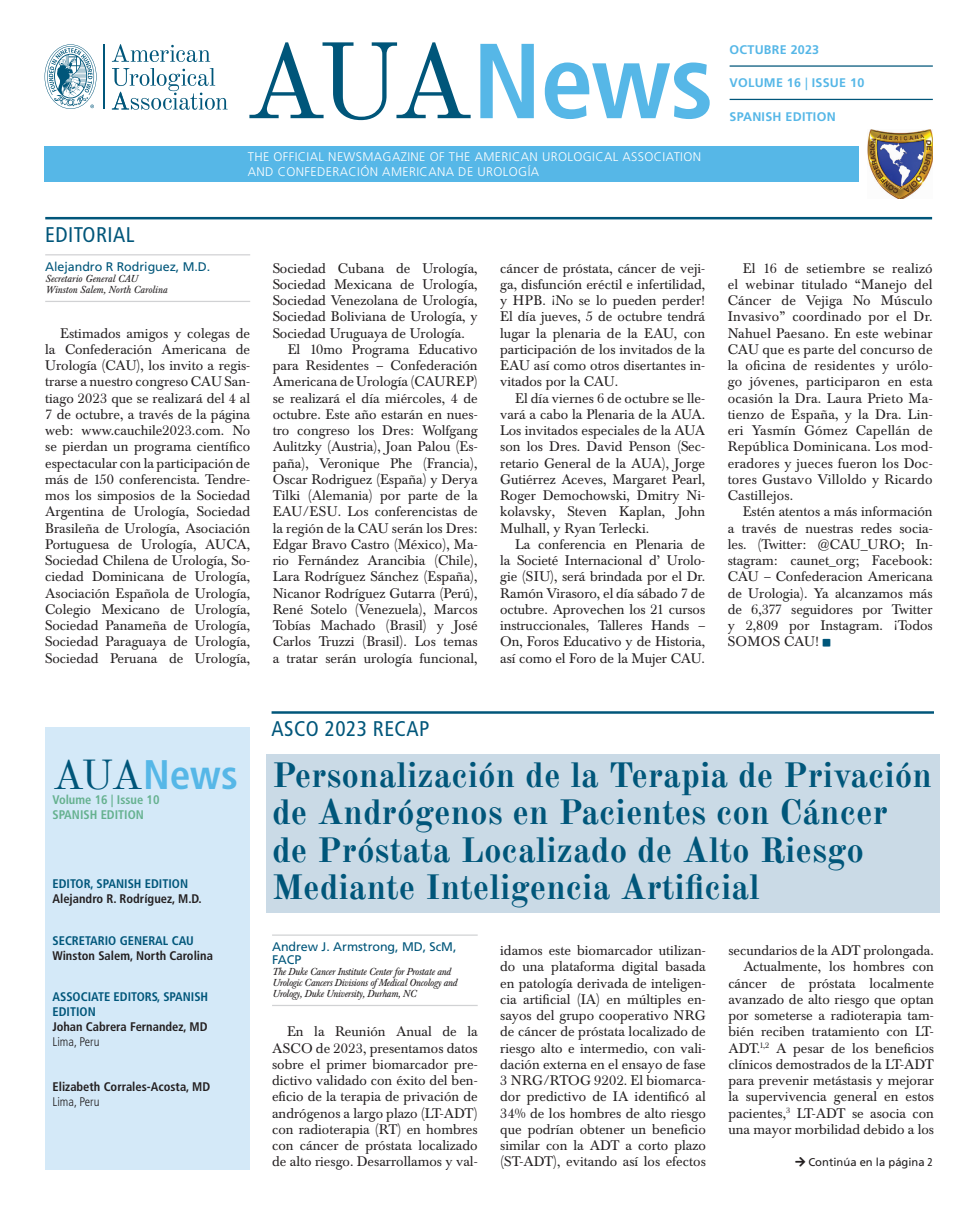
<style>
.page{position:relative;width:979px;height:1215px;background:#fff}
.page>*{position:absolute;margin:0;border:0;box-sizing:border-box;transform-origin:0 0}
.t1{font:700 condensed 106.5px "Frutiger LT Pro";color:#56b7e7}
.t2{font:700 condensed 41.38px "Frutiger LT Pro";color:#56b7e7}
.Headline_Blue_Backgr{font:700 35px/37.5px "Old Standard TT";color:#00567a}
.Columns_Head{font:condensed 21.25px "Frutiger LT Pro";letter-spacing:.02em;color:#00567a}
.Paragraph{font:13.75px/16.2px "Baskerville BE";color:#231f20;text-align:justify}
.EditorNames{font:700 condensed 12.5px "Frutiger LT Pro";color:#231f20}
.t3{font:300 12.5px "Frutiger LT Pro";letter-spacing:.03em;color:#fff}
.Editorhead{font:700 condensed 12.5px/15px "Frutiger LT Pro";color:#00567a}
.NAme{font:12.5px/12.5px "Frutiger LT Pro";letter-spacing:-.005em;color:#00567a}
.t4{font:700 12.5px "Frutiger LT Pro";letter-spacing:.02em;color:#56b7e7}
.t5{font:700 condensed 12.5px "Frutiger LT Pro";color:#65b18f}
.EditorNames-2{font:300 condensed 12.5px "Frutiger LT Pro";color:#231f20}
.Continued_on{font:11.25px "Frutiger LT Pro";color:#231f20}
.Affiliation{font:italic 10px/11.2px "Baskerville BE";letter-spacing:-.03em;color:#231f20}
.Affiliation-2{font:italic 10px/11.2px "Baskerville BE";letter-spacing:-.005em;color:#231f20}
.s1{font-family:"Old Standard TT";font-weight:400;font-stretch:normal;color:#00567a}
.s2{font-weight:400}
.s3{font-stretch:condensed}
</style>
<div class="page">
<hr style="left:729px;top:65px;width:204px;height:2px;background:#00567a">
<div style="left:44px;top:146px;width:889px;height:36px;background:#56b7e7"></div>
<hr style="left:729px;top:99px;width:204px;height:1px;background:#00567a">
<svg style="left:112px;top:44px;width:98px;height:18px"></svg>
<hr style="left:103px;top:44px;width:1px;height:65px;background:#00567a">
<svg style="left:112px;top:68px;width:116px;height:42px"></svg>
<svg style="left:45px;top:44px;width:52px;height:65px"></svg>
<div style="left:859px;top:129px;width:74px;height:70px;background:#fff"></div>
<img style="left:867px;top:129px;width:66px;height:70px">
<hr style="left:45px;top:254px;width:205px;height:1px;background:#d1d2d4">
<hr style="left:45px;top:301px;width:205px;height:1px;background:#d1d2d4">
<hr style="left:45px;top:217px;width:887px;height:2px;background:#00567a">
<div style="left:45px;top:728px;width:205px;height:442px;background:#d4e9f8"></div>
<div style="left:266px;top:754px;width:673px;height:159px;background:#cadae6"></div>
<hr style="left:272px;top:934px;width:206px;height:2px;background:#d1d2d4">
<hr style="left:272px;top:1005px;width:206px;height:1px;background:#d1d2d4">
<hr style="left:271px;top:711px;width:663px;height:3px;background:#00567a">
<p class="t1" style="left:244px;top:18px;width:470px"><span class="s1">AUA</span>News</p>
<p class="t3" style="left:248px;top:149px;width:455px">THE OFFICIAL NEWSMAGAZINE OF THE AMERICAN UROLOGICAL ASSOCIATION</p>
<p class="t3" style="left:248px;top:164px;width:293px">AND CONFEDERACIÓN AMERICANA DE UROLOGÍA</p>
<p class="t4" style="left:729px;top:42px;width:91px">OCTUBRE 2023</p>
<p class="t4" style="left:729px;top:76px;width:136px">VOLUME 16 <span class="s2">|</span> ISSUE 10</p>
<p class="t4" style="left:729px;top:109px;width:108px">SPANISH EDITION</p>
<p class="Columns_Head" style="left:45px;top:222px;width:91px">EDITORIAL</p>
<p class="NAme" style="left:45px;top:260px;width:167px">Alejandro R Rodriguez, M.D.</p>
<p class="Affiliation-2" style="left:45px;top:273px;width:123px">Secretario General CAU<br>Winston Salem, North Carolina</p>
<p class="Paragraph" style="left:45px;top:325px;width:206px;text-indent:15px">Estimados amigos y colegas de la Confederación Americana de Urología (CAU), los invito a regis&shy;trarse a nuestro congreso CAU San&shy;tiago 2023 que se realizará del 4 al 7 de octubre, a través de la página web: www.cauchile2023.com. No se pierdan un programa científico espectacular con la participación de más de 150 conferencista. Tendre&shy;mos los simposios de la Sociedad Argentina de Urología, Sociedad Brasileña de Urología, Asociación Portuguesa de Urología, AUCA, Sociedad Chilena de Urología, So&shy;ciedad Dominicana de Urología, Asociación Española de Urología, Colegio Mexicano de Urología, Sociedad Panameña de Urología, Sociedad Paraguaya de Urología, Sociedad Peruana de Urología,</p>
<p class="Paragraph" style="left:273px;top:260px;width:206px">Sociedad Cubana de Urología, Sociedad Mexicana de Urología, Sociedad Venezolana de Urología, Sociedad Boliviana de Urología, y Sociedad Uruguaya de Urología.</p>
<p class="Paragraph" style="left:273px;top:341px;width:206px;text-indent:15px">El 10mo Programa Educativo para Residentes – Confederación Americana de Urología (CAUREP) se realizará el día miércoles, 4 de octubre. Este año estarán en nues&shy;tro congreso los Dres: Wolfgang Aulitzky (Austria), Joan Palou (Es&shy;paña), Veronique Phe (Francia), Oscar Rodriguez (España) y Derya Tilki (Alemania) por parte de la EAU/ESU. Los conferencistas de la región de la CAU serán los Dres:<br>Edgar Bravo Castro (México), Ma&shy;rio Fernández Arancibia (Chile), Lara Rodríguez Sánchez (España), Nicanor Rodríguez Gutarra (Perú), René Sotelo (Venezuela), Marcos Tobías Machado (Brasil) y José Carlos Truzzi (Brasil). Los temas a tratar serán urología funcional,</p>
<p class="Paragraph" style="left:500px;top:260px;width:206px">cáncer de próstata, cáncer de veji&shy;ga, disfunción eréctil e infertilidad, y HPB. ¡No se lo pueden perder!<br>El día jueves, 5 de octubre tendrá lugar la plenaria de la EAU, con participación de los invitados de la EAU así como otros disertantes in&shy;vitados por la CAU.</p>
<p class="Paragraph" style="left:500px;top:390px;width:206px;text-indent:15px">El día viernes 6 de octubre se lle&shy;vará a cabo la Plenaria de la AUA.<br>Los invitados especiales de la AUA son los Dres. David Penson (Sec&shy;retario General de la AUA), Jorge Gutiérrez Aceves, Margaret Pearl, Roger Demochowski, Dmitry Ni&shy;kolavsky, Steven Kaplan, John Mulhall, y Ryan Terlecki.</p>
<p class="Paragraph" style="left:500px;top:536px;width:206px;text-indent:15px">La conferencia en Plenaria de la Societé Internacional d’ Urolo&shy;gie (SIU), será brindada por el Dr.<br>Ramón Virasoro, el día sábado 7 de octubre. Aprovechen los 21 cursos instruccionales, Talleres Hands – On, Foros Educativo y de Historia, así como el Foro de la Mujer CAU.</p>
<p class="Paragraph" style="left:728px;top:260px;width:206px;text-indent:15px">El 16 de setiembre se realizó el webinar titulado “Manejo del Cáncer de Vejiga No Músculo Invasivo” coordinado por el Dr.<br>Nahuel Paesano. En este webinar CAU que es parte del concurso de la oficina de residentes y urólo&shy;go jóvenes, participaron en esta ocasión la Dra. Laura Prieto Ma&shy;tienzo de España, y la Dra. Lin&shy;eri Yasmín Gómez Capellán de República Dominicana. Los mod&shy;eradores y jueces fueron los Doc&shy;tores Gustavo Villoldo y Ricardo Castillejos.</p>
<p class="Paragraph" style="left:728px;top:504px;width:206px;text-indent:15px">Estén atentos a más información a través de nuestras redes socia&shy;les. (Twitter: @CAU_URO; In&shy;stagram: caunet_org; Facebook:<br>CAU – Confederacion Americana de Urologia). Ya alcanzamos más de 6,377 seguidores por Twitter y 2,809 por Instagram. ¡Todos SOMOS CAU!</p>
<p class="Columns_Head" style="left:271px;top:717px;width:159px">ASCO 2023 RECAP</p>
<p class="t2" style="left:52px;top:750px;width:187px"><span class="s1">AUA</span>News</p>
<p class="t5" style="left:52px;top:792px;width:109px">Volume 16 | Issue 10</p>
<p class="t5" style="left:52px;top:807px;width:93px">SPANISH EDITION</p>
<p class="Editorhead" style="left:52px;top:877px;width:137px">EDITOR, SPANISH EDITION</p>
<p class="EditorNames" style="left:52px;top:892px;width:151px">Alejandro R. Rodríguez, M.D.</p>
<p class="Editorhead" style="left:52px;top:933px;width:143px">SECRETARIO GENERAL CAU</p>
<p class="EditorNames" style="left:52px;top:948px;width:162px">Winston Salem, North Carolina</p>
<p class="Editorhead" style="left:52px;top:989px;width:157px">ASSOCIATE EDITORS, SPANISH<br>EDITION</p>
<p class="EditorNames" style="left:52px;top:1019px;width:157px">Johan Cabrera Fernandez, MD</p>
<p class="EditorNames-2" style="left:52px;top:1034px;width:48px">Lima, Peru</p>
<p class="EditorNames" style="left:52px;top:1079px;width:159px">Elizabeth Corrales-Acosta, MD</p>
<p class="EditorNames-2" style="left:52px;top:1094px;width:48px">Lima, Peru</p>
<p class="Headline_Blue_Backgr" style="left:272px;top:753px;width:661px">Personalización de la Terapia de Privación de Andrógenos en Pacientes con Cáncer<br>de Próstata Localizado de Alto Riesgo Mediante Inteligencia Artificial</p>
<p class="NAme" style="left:272px;top:941px;width:186px">Andrew J. Armstrong, MD, ScM,<br>FACP</p>
<p class="Affiliation" style="left:272px;top:966px;width:186px">The Duke Cancer Institute Center for Prostate and<br>Urologic Cancers Divisions of Medical Oncology and<br>Urology, Duke University, Durham, NC</p>
<p class="Paragraph" style="left:272px;top:1024px;width:207px;text-indent:15px">En la Reunión Anual de la ASCO de 2023, presentamos datos sobre el primer biomarcador pre&shy;dictivo validado con éxito del ben&shy;eficio de la terapia de privación de andrógenos a largo plazo (LT-ADT) con radioterapia (RT) en hombres con cáncer de próstata localizado de alto riesgo. Desarrollamos y val-</p>
<p class="Paragraph" style="left:500px;top:943px;width:207px">idamos este biomarcador utilizan&shy;do una plataforma digital basada en patología derivada de inteligen&shy;cia artificial (IA) en múltiples en&shy;sayos del grupo cooperativo NRG de cáncer de próstata localizado de riesgo alto e intermedio, con vali&shy;dación externa en el ensayo de fase 3 NRG/RTOG 9202. El biomarca&shy;dor predictivo de IA identificó al 34% de los hombres de alto riesgo que podrían obtener un beneficio similar con la ADT a corto plazo (ST-ADT), evitando así los efectos</p>
<p class="Paragraph" style="left:728px;top:943px;width:207px">secundarios de la ADT prolongada.</p>
<p class="Paragraph" style="left:728px;top:959px;width:207px;text-indent:15px">Actualmente, los hombres con cáncer de próstata localmente avanzado de alto riesgo que optan por someterse a radioterapia tam&shy;bién reciben tratamiento con LT-ADT.<sup>1,2</sup> A pesar de los beneficios clínicos demostrados de la LT-ADT para prevenir metástasis y mejorar la supervivencia general en estos pacientes,<sup>3</sup> LT-ADT se asocia con una mayor morbilidad debido a los</p>
<p class="Continued_on" style="left:795px;top:1156px;width:139px">□▼ Continúa en la página <span class="s3">2</span></p>
</div>
